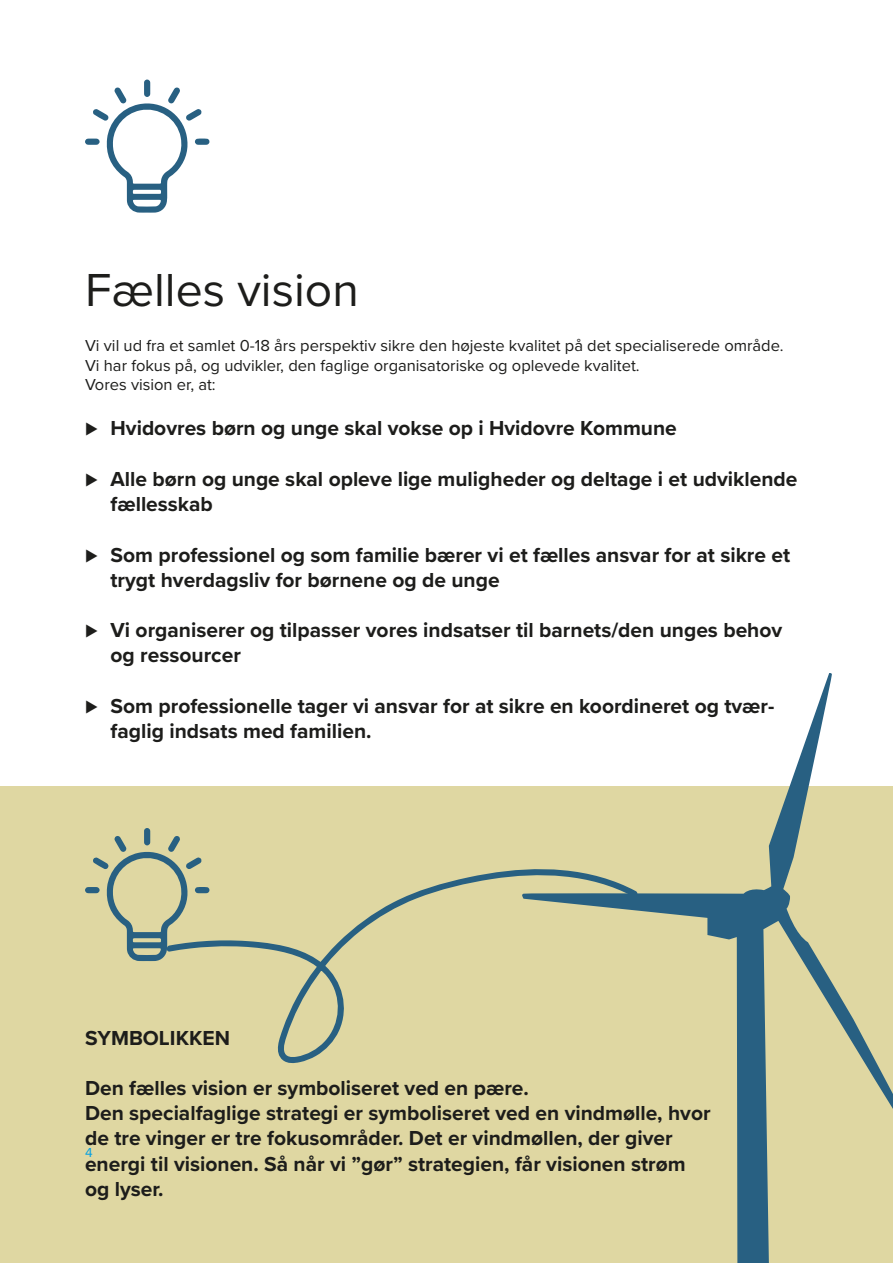
<style>
.page{position:relative;width:893px;height:1263px;background:#fff}
.page>*{position:absolute;margin:0;border:0;box-sizing:border-box;transform-origin:0 0}
.t1{font:48px "Proxima Nova";color:#1d1d1b}
.t2{font:700 21px/25.2px "Proxima Nova";color:#1d1d1b}
.t3{font:16.5px/19.8px "Proxima Nova";color:#1d1d1b}
.t4{font:13.5px "Proxima Nova";color:#009fe3}
.s1{font-family:"Proxima Nova Extrabld";font-weight:400}
</style>
<div class="page">
<div style="left:0;top:787px;width:893px;height:476px;background:#dfd7a2"></div>
<svg style="left:85px;top:80px;width:124px;height:133px"></svg>
<svg style="left:85px;top:828px;width:117px;height:133px"></svg>
<svg style="left:522px;top:673px;width:371px;height:590px"></svg>
<svg style="left:166px;top:864px;width:473px;height:200px"></svg>
<h2 class="t1" style="left:85px;top:254px;width:275px">Fælles vision</h2>
<p class="t3" style="left:85px;top:335px;width:700px">Vi vil ud fra et samlet 0-18 års perspektiv sikre den højeste kvalitet på det specialiserede område.<br>Vi har fokus på, og udvikler, den faglige organisatoriske og oplevede kvalitet.<br>Vores vision er, at:</p>
<p class="t2" style="left:85px;top:415px;width:593px"><span class="s1">⊲</span> Hvidovres børn og unge skal vokse op i Hvidovre Kommune</p>
<p class="t2" style="left:111px;top:466px;width:688px;text-indent:-26px"><span class="s1">⊲</span> Alle børn og unge skal opleve lige muligheder og deltage i et udviklende fællesskab</p>
<p class="t2" style="left:111px;top:541px;width:681px;text-indent:-26px"><span class="s1">⊲</span> Som professionel og som familie bærer vi et fælles ansvar for at sikre et trygt hverdagsliv for børnene og de unge</p>
<p class="t2" style="left:111px;top:617px;width:673px;text-indent:-26px"><span class="s1">⊲</span> Vi organiserer og tilpasser vores indsatser til barnets/den unges behov og ressourcer</p>
<p class="t2" style="left:111px;top:693px;width:665px;text-indent:-26px"><span class="s1">⊲</span> Som professionelle tager vi ansvar for at sikre en koordineret og tvær&shy;faglig indsats med familien.</p>
<h3 class="t2" style="left:85px;top:1024px;width:146px">SYMBOLIKKEN</h3>
<p class="t2" style="left:85px;top:1075px;width:627px">Den fælles vision er symboliseret ved en pære.<br>Den specialfaglige strategi er symboliseret ved en vindmølle, hvor de tre vinger er tre fokusområder. Det er vindmøllen, der giver</p>
<p class="t4" style="left:85px;top:1142px;width:9px">4</p>
<p class="t2" style="left:85px;top:1150px;width:602px">energi til visionen. Så når vi ”gør” strategien, får visionen strøm og lyser.</p>
</div>
